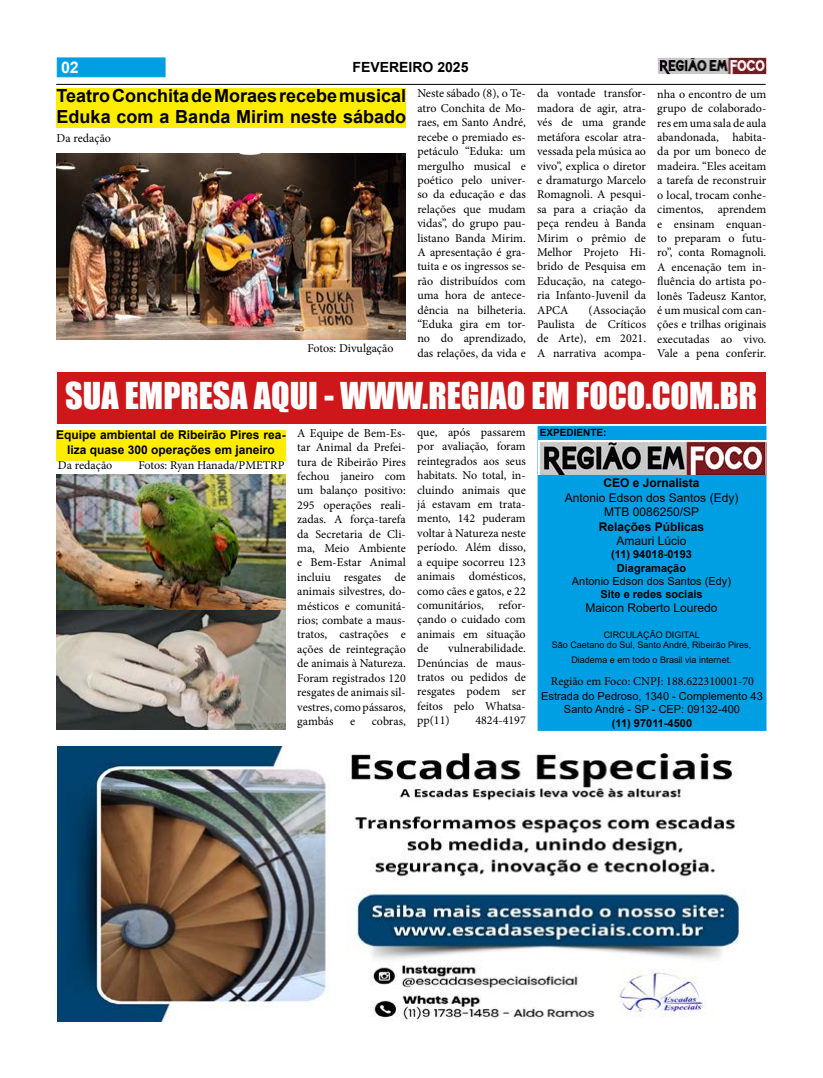
<style>
.page{position:relative;width:823px;height:1078px;background:#fff}
.page>*{position:absolute;margin:0;border:0;box-sizing:border-box;transform-origin:0 0}
.t1{font:34px "Impact";color:#fff}
.t2{font:700 18px/21.6px "Arial";color:#000}
.t3{font:700 16px "Arial";color:#fff}
.t4{font:700 14px "Arial";color:#000}
.t5{font:12px/14.4px "Minion Pro";color:#000;text-align:justify}
.t6{font:700 12px/14.4px "Arial";color:#000;text-align:center}
.t7{font:12px/14.4px "Arial";color:#000;text-align:center}
.t8{font:11px/13.2px "Arial";color:#000;text-align:center}
.t9{font:700 11px/13.2px "Arial";color:#000;text-align:center}
.t10{font:700 10px "Arial";color:#000}
.t11{font:9px/10.8px "Arial";color:#000;text-align:center}
</style>
<div class="page">
<div style="left:537px;top:426px;width:229px;height:304px;background:#009fe3;border:1px solid #009fe3"></div>
<div style="left:57px;top:57px;width:108px;height:20px;background:#009fe3;border:1px solid #009fe3"></div>
<hr style="left:56px;top:84px;width:709px;height:1px;background:#000">
<div style="left:57px;top:89px;width:349px;height:39px;background:#ffed00"></div>
<img style="left:657px;top:57px;width:108px;height:18px">
<img style="left:537px;top:440px;width:228px;height:34px">
<img style="left:58px;top:746px;width:681px;height:275px">
<div style="left:57px;top:372px;width:707px;height:51px;background:#cd171a"></div>
<img style="left:56px;top:153px;width:349px;height:186px">
<div style="left:56px;top:430px;width:229px;height:31px;background:#ffed00"></div>
<img style="left:56px;top:474px;width:229px;height:254px">
<h3 class="t3" style="left:61px;top:56px;width:19px">02</h3>
<p class="t4" style="left:352px;top:57px;width:117px">FEVEREIRO 2025</p>
<h2 class="t2" style="left:57px;top:85px;width:351px">Teatro Conchita de Moraes recebe musical<br>Eduka com a Banda Mirim neste sábado</h2>
<p class="t5" style="left:57px;top:131px;width:56px">Da redação</p>
<p class="t5" style="left:307px;top:341px;width:88px">Fotos: Divulgação</p>
<p class="t5" style="left:417px;top:86px;width:110px">Neste sábado (8), o Te&shy;atro Conchita de Mo&shy;raes, em Santo André, recebe o premiado es&shy;petáculo “Eduka: um mergulho musical e poético pelo univer&shy;so da educação e das relações que mudam vidas”, do grupo pau&shy;listano Banda Mirim.<br>A apresentação é gra&shy;tuita e os ingressos se&shy;rão distribuídos com uma hora de antece&shy;dência na bilheteria. “Eduka gira em tor&shy;no do aprendizado, das relações, da vida e</p>
<p class="t5" style="left:536px;top:86px;width:110px">da vontade transfor&shy;madora de agir, atra&shy;vés de uma grande metáfora escolar atra&shy;vessada pela música ao vivo”, explica o diretor e dramaturgo Marcelo Romagnoli. A pesqui&shy;sa para a criação da peça rendeu à Banda Mirim o prêmio de Melhor Projeto Hi&shy;brido de Pesquisa em Educação, na catego&shy;ria Infanto-Juvenil da APCA</p>
<p class="t5" style="left:536px;top:302px;width:110px;text-indent:51px">(Associação Paulista de Críticos de Arte), em 2021.<br>A narrativa acompa-</p>
<p class="t5" style="left:657px;top:87px;width:110px">nha o encontro de um grupo de colaborado&shy;res em uma sala de aula abandonada, habita&shy;da por um boneco de madeira. “Eles aceitam a tarefa de reconstruir o local, trocam conhe&shy;cimentos, aprendem e ensinam enquan&shy;to preparam o futu&shy;ro”, conta Romagnoli.<br>A encenação tem in&shy;fluência do artista po&shy;lonês Tadeusz Kantor, é um musical com can&shy;ções e trilhas originais executadas ao vivo.<br>Vale a pena conferir.</p>
<h1 class="t1" style="left:65px;top:369px;width:693px">SUA EMPRESA AQUI - WWW.REGIAO EM FOCO.COM.BR</h1>
<p class="t6" style="left:56px;top:428px;width:231px">Equipe ambiental de Ribeirão Pires rea&shy;liza quase 300 operações em janeiro</p>
<p class="t5" style="left:58px;top:457px;width:56px">Da redação</p>
<p class="t5" style="left:138px;top:458px;width:147px">Fotos: Ryan Hanada/PMETRP</p>
<p class="t5" style="left:297px;top:425px;width:110px">A Equipe de Bem-Es&shy;tar Animal da Prefei&shy;tura de Ribeirão Pires fechou janeiro com um balanço positivo:<br>295 operações reali&shy;zadas. A força-tarefa da Secretaria de Cli&shy;ma, Meio Ambiente e Bem-Estar Animal incluiu resgates de animais silvestres, do&shy;mésticos e comunitá&shy;rios; combate a maus&shy;tratos, castrações e ações de reintegração de animais à Natureza.<br>Foram registrados 120 resgates de animais sil&shy;vestres, como pássaros, gambás</p>
<p class="t5" style="left:350px;top:713px;width:7px">e</p>
<p class="t5" style="left:371px;top:713px;width:35px">cobras,</p>
<p class="t5" style="left:417px;top:425px;width:110px">que, após passarem por avaliação, foram reintegrados aos seus habitats. No total, in&shy;cluindo animais que já estavam em trata&shy;mento, 142 puderam voltar à Natureza neste período. Além disso, a equipe socorreu 123 animais domésticos, como cães e gatos, e 22 comunitários, refor&shy;çando o cuidado com animais em situação de</p>
<p class="t5" style="left:417px;top:641px;width:110px;text-indent:31px">vulnerabilidade.<br>Denúncias de maus&shy;tratos ou pedidos de resgates podem ser feitos pelo Whatsa&shy;pp(11)</p>
<p class="t5" style="left:475px;top:713px;width:52px">4824-4197</p>
<p class="t10" style="left:539px;top:425px;width:68px">EXPEDIENTE:</p>
<p class="t6" style="left:603px;top:476px;width:98px">CEO e Jornalista</p>
<p class="t7" style="left:564px;top:490px;width:175px">Antonio Edson dos Santos (Edy)<br>MTB 0086250/SP</p>
<p class="t6" style="left:598px;top:519px;width:107px">Relações Públicas</p>
<p class="t7" style="left:616px;top:533px;width:72px">Amauri Lúcio</p>
<p class="t9" style="left:610px;top:548px;width:82px">(11) 94018-0193<br>Diagramação</p>
<p class="t8" style="left:571px;top:574px;width:160px">Antonio Edson dos Santos (Edy)</p>
<p class="t9" style="left:600px;top:587px;width:104px">Site e redes sociais</p>
<p class="t7" style="left:585px;top:600px;width:134px">Maicon Roberto Louredo</p>
<p class="t11" style="left:551px;top:628px;width:201px">CIRCULAÇÃO DIGITAL<br>São Caetano do Sul, Santo André, Ribeirão Pires,</p>
<p class="t11" style="left:571px;top:654px;width:162px">Diadema e em todo o Brasil via internet.</p>
<p class="t8" style="left:541px;top:689px;width:223px">Estrada do Pedroso, 1340 - Complemento 43<br>Santo André - SP - CEP: 09132-400</p>
<p class="t9" style="left:611px;top:716px;width:82px">(11) 97011-4500</p>
<p class="t5" style="left:550px;top:673px;width:204px">Região em Foco: CNPJ: 188.622310001-70</p>
</div>
